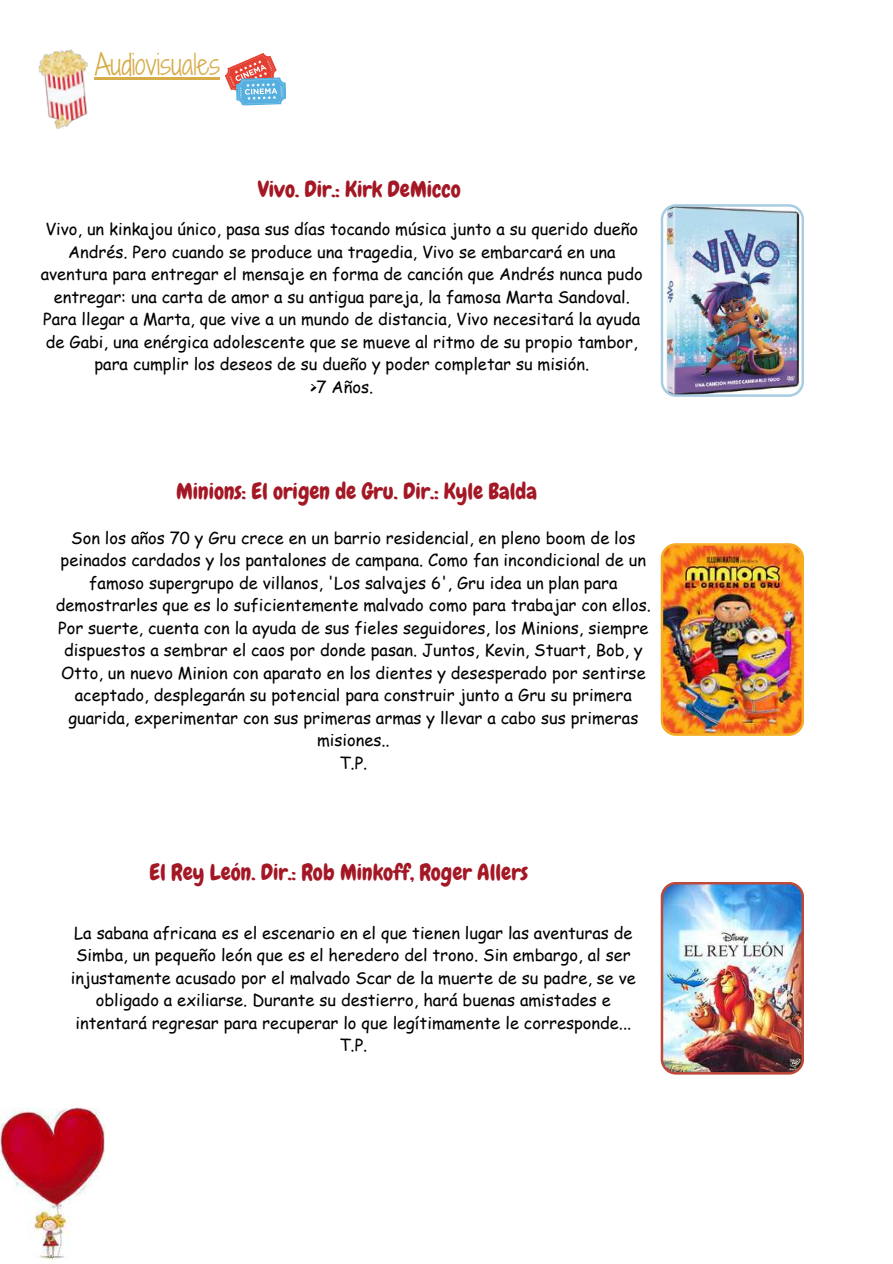
<style>
.page{position:relative;width:893px;height:1264px;background:#fff}
.page>*{position:absolute;margin:0;border:0;box-sizing:border-box;transform-origin:0 0}
.t1{font:27px "Shadows Into Light Two";color:#d5ac47}
.t2{font:22.5px "Chewy";color:#a41724}
.t3{font:16.5px/22.5px "Comic Sans MS";color:#000;text-align:center}
</style>
<div class="page">
<img style="left:0;top:1107px;width:105px;height:153px">
<img style="left:660px;top:204px;width:144px;height:192px">
<img style="left:660px;top:543px;width:144px;height:192px">
<img style="left:660px;top:882px;width:144px;height:192px">
<svg style="left:225px;top:53px;width:61px;height:53px"></svg>
<img style="left:38px;top:49px;width:50px;height:80px">
<hr style="left:95px;top:77px;width:125px;height:2px;background:#d5ac47">
<h1 class="t1" style="left:95px;top:44px;width:127px">Audiovisuales</h1>
<h2 class="t2" style="left:258px;top:175px;width:205px">Vivo. Dir.: Kirk DeMicco</h2>
<p class="t3" style="left:41px;top:217px;width:603px">Vivo, un kinkajou único, pasa sus días tocando música junto a su querido dueño Andrés. Pero cuando se produce una tragedia, Vivo se embarcará en una aventura para entregar el mensaje en forma de canción que Andrés nunca pudo entregar: una carta de amor a su antigua pareja, la famosa Marta Sandoval.<br>Para llegar a Marta, que vive a un mundo de distancia, Vivo necesitará la ayuda de Gabi, una enérgica adolescente que se mueve al ritmo de su propio tambor, para cumplir los deseos de su dueño y poder completar su misión.<br>&gt;7 Años.</p>
<h2 class="t2" style="left:176px;top:477px;width:362px">Minions: El origen de Gru. Dir.: Kyle Balda</h2>
<p class="t3" style="left:56px;top:525px;width:596px">Son los años 70 y Gru crece en un barrio residencial, en pleno boom de los peinados cardados y los pantalones de campana. Como fan incondicional de un famoso supergrupo de villanos, 'Los salvajes 6', Gru idea un plan para demostrarles que es lo suficientemente malvado como para trabajar con ellos.<br>Por suerte, cuenta con la ayuda de sus fieles seguidores, los Minions, siempre dispuestos a sembrar el caos por donde pasan. Juntos, Kevin, Stuart, Bob, y Otto, un nuevo Minion con aparato en los dientes y desesperado por sentirse aceptado, desplegarán su potencial para construir junto a Gru su primera guarida, experimentar con sus primeras armas y llevar a cabo sus primeras misiones..<br>T.P.</p>
<h2 class="t2" style="left:149px;top:858px;width:380px">El Rey León. Dir.: Rob Minkoff, Roger Allers</h2>
<p class="t3" style="left:71px;top:920px;width:566px">La sabana africana es el escenario en el que tienen lugar las aventuras de Simba, un pequeño león que es el heredero del trono. Sin embargo, al ser injustamente acusado por el malvado Scar de la muerte de su padre, se ve obligado a exiliarse. Durante su destierro, hará buenas amistades e intentará regresar para recuperar lo que legítimamente le corresponde...<br>T.P.</p>
</div>
